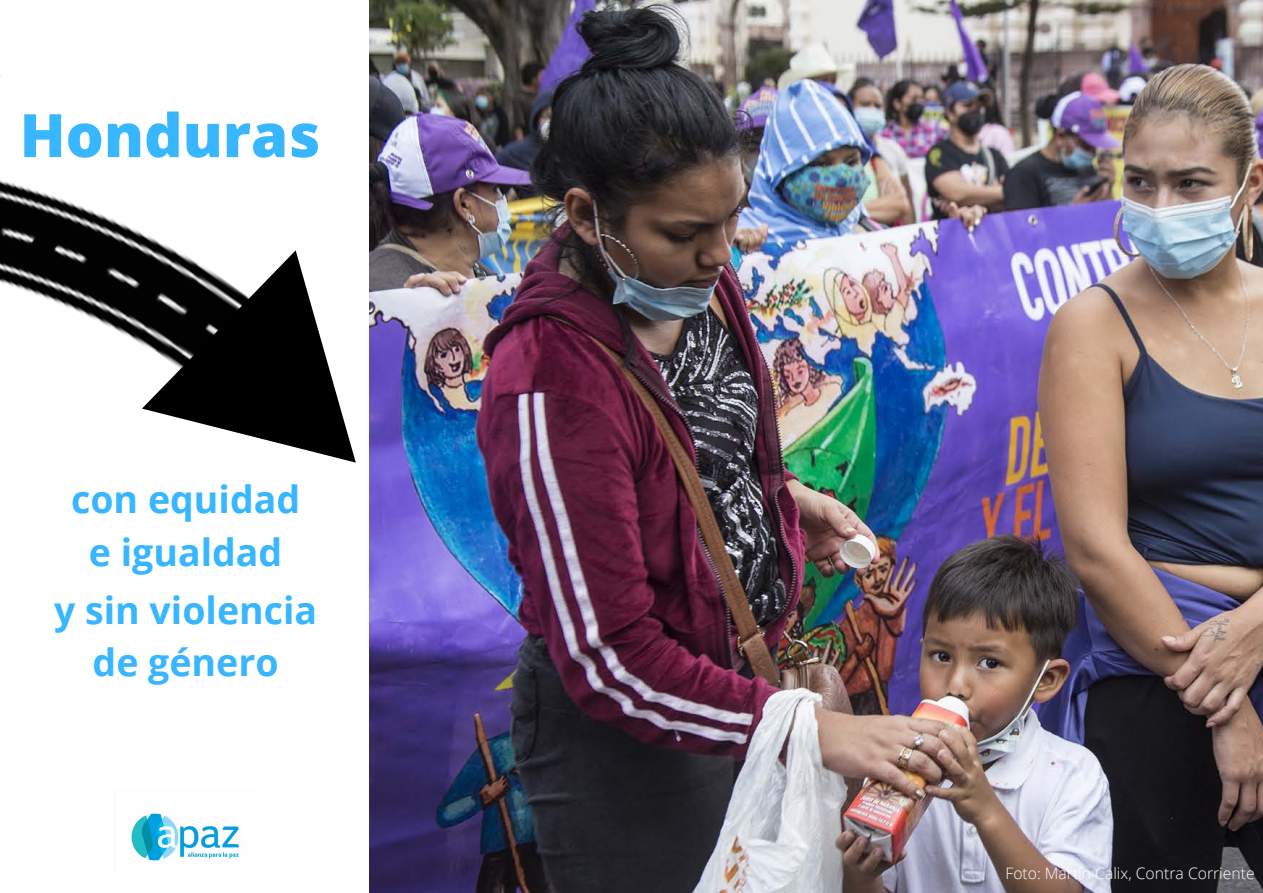
<style>
.page{position:relative;width:1263px;height:893px;background:#fff}
.page>*{position:absolute;margin:0;border:0;box-sizing:border-box;transform-origin:0 0}
.t1{font:800 60px "Open Sans";color:#38b6ff}
.t2{font:700 37.5px/52.3px "Open Sans";color:#38b6ff;text-align:center}
.t3{font:300 15.75px "Open Sans";color:#fff}
</style>
<div class="page">
<img style="left:0;top:74px;width:142px;height:271px">
<svg style="left:142px;top:233px;width:214px;height:229px;fill:#020202"></svg>
<img style="left:369px;top:0;width:894px;height:893px">
<img style="left:131px;top:813px;width:109px;height:48px">
<p class="t1" style="left:20px;top:93px;width:302px">Honduras</p>
<p class="t2" style="left:71px;top:472px;width:230px">con equidad</p>
<p class="t2" style="left:89px;top:525px;width:195px">e igualdad</p>
<p class="t2" style="left:54px;top:583px;width:265px">y sin violencia de género</p>
<p class="t3" style="left:1005px;top:862px;width:251px">Foto: Martín Calix, Contra Corriente</p>
</div>
